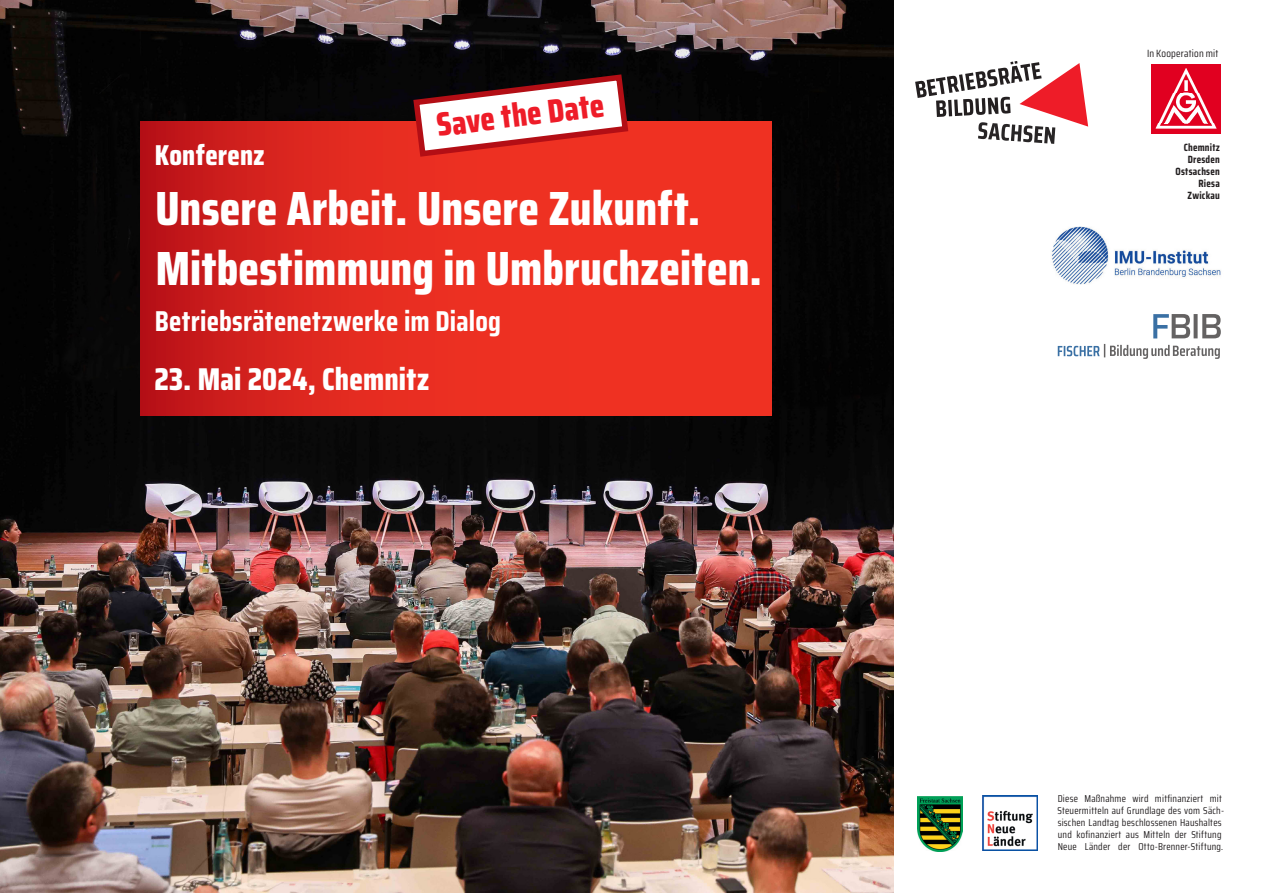
<style>
.page{position:relative;width:1263px;height:893px;background:#fff}
.page>*{position:absolute;margin:0;border:0;box-sizing:border-box;transform-origin:0 0}
.t1{font:800 48px/60px "Saira Condensed";letter-spacing:.005em;color:#fff}
.t2{font:800 33.3px "Saira Condensed";color:#ee1c28}
.t3{font:800 31.5px "Saira Condensed";letter-spacing:.005em;color:#fff}
.t4{font:700 28.8px "Saira Condensed";letter-spacing:.005em;color:#fff}
.t5{font:800 28.8px "Saira Condensed";letter-spacing:.005em;color:#fff}
.t6{font:700 10.5px/12px "Saira Condensed";letter-spacing:.02em;color:#231f20;text-align:right}
.t7{font:10.5px "Saira Condensed";letter-spacing:.02em;color:#231f20}
.t8{font:10.05px/12px "Saira Condensed";letter-spacing:.02em;color:#231f20}
</style>
<div class="page">
<img style="left:0;top:0;width:893px;height:893px">
<img style="left:918px;top:796px;width:44px;height:56px">
<img style="left:983px;top:796px;width:54px;height:54px">
<img style="left:1051px;top:226px;width:170px;height:59px">
<svg style="left:915px;top:61px;width:173px;height:83px"></svg>
<img style="left:1151px;top:64px;width:69px;height:70px">
<svg style="left:1153px;top:314px;width:68px;height:24px"></svg>
<svg style="left:1058px;top:344px;width:162px;height:15px"></svg>
<svg style="left:140px;top:121px;width:631px;height:294px;background:#e22a20"></svg>
<svg style="left:412px;top:72px;width:219px;height:86px"></svg>
<h2 class="t2" style="left:434px;top:99px;width:170px;rotate:-7deg">Save the Date</h2>
<h3 class="t5" style="left:155px;top:133px;width:111px">Konferenz</h3>
<h1 class="t1" style="left:155px;top:178px;width:608px">Unsere Arbeit. Unsere Zukunft.<br>Mitbestimmung in Umbruchzeiten.</h1>
<h3 class="t4" style="left:155px;top:299px;width:348px">Betriebsrätenetzwerke im Dialog</h3>
<h3 class="t3" style="left:155px;top:354px;width:276px">23. Mai 2024, Chemnitz</h3>
<p class="t7" style="left:1147px;top:45px;width:73px">In Kooperation mit</p>
<p class="t6" style="left:1175px;top:142px;width:46px">Chemnitz<br>Dresden<br>Ostsachsen<br>Riesa<br>Zwickau</p>
<p class="t8" style="left:1057px;top:793px;width:168px">Diese Maßnahme wird mitfinanziert mit Steuermitteln auf Grundlage des vom Säch&shy;sischen Landtag beschlossenen Haushaltes und kofinanziert aus Mitteln der Stiftung Neue Länder der Otto-Brenner-Stiftung.</p>
</div>
